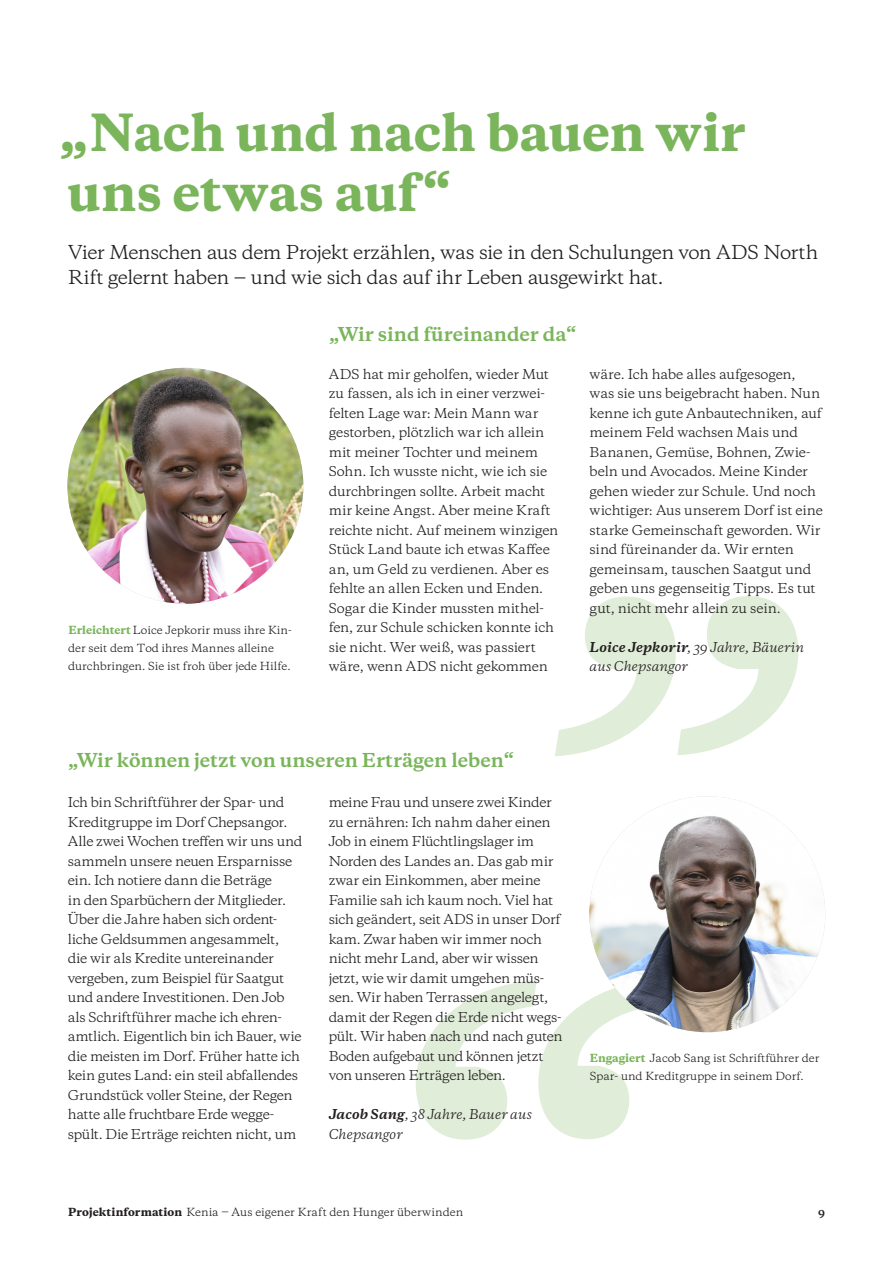
<style>
.page{position:relative;width:893px;height:1263px;background:#fff}
.page>*{position:absolute;margin:0;border:0;box-sizing:border-box;transform-origin:0 0}
.Projektinfo_Überschrift__32pt_ZAB_43pt{font:800 48px/60px "Galaxie Copernicus";letter-spacing:-.005em;color:#7ab55b}
.Projektinfo_Einleitungstext_12pt_ZAB_17p{font:18px/25.5px "Galaxie Copernicus";letter-spacing:-.03em;color:#231f20}
.Projektinfo_Fließtext_8_5pt_ZAB_13_pt{font:700 18px "Galaxie Copernicus";color:#7ab55b}
.Projektinfo_Fließtext_8_5pt_ZAB_13_pt-2{font:12.75px/19.5px "Galaxie Copernicus";letter-spacing:-.02em;color:#231f20}
.Projektinfo_Fließtext_8_5pt_ZAB_13_pt-3{font:italic 12.75px/19.5px "Galaxie Copernicus";color:#231f20}
.t1{font:10.5px/18px "Galaxie Copernicus";color:#231f20}
.t2{font:700 10.5px "Galaxie Copernicus";color:#231f20}
.s1{font-weight:800;color:#7ab55b}
.s2{font-weight:700}
.s3{font-weight:800}
</style>
<div class="page">
<svg style="left:416px;top:980px;width:242px;height:160px"></svg>
<svg style="left:555px;top:596px;width:243px;height:160px"></svg>
<img style="left:589px;top:796px;width:236px;height:236px;border-radius:118px">
<img style="left:67px;top:368px;width:236px;height:236px;border-radius:118px">
<p class="Projektinfo_Überschrift__32pt_ZAB_43pt" style="left:58px;top:104px;width:688px">„Nach und nach bauen wir uns etwas auf“</p>
<p class="Projektinfo_Einleitungstext_12pt_ZAB_17p" style="left:68px;top:239px;width:752px">Vier Menschen aus dem Projekt erzählen, was sie in den Schulungen von ADS North<br>Rift gelernt haben ‒ und wie sich das auf ihr Leben ausgewirkt hat.</p>
<p class="t1" style="left:68px;top:621px;width:225px"><span class="s1">Erleichtert</span> Loice Jepkorir muss ihre Kin&shy;der seit dem Tod ihres Mannes alleine durchbringen. Sie ist froh über jede Hilfe.</p>
<p class="Projektinfo_Fließtext_8_5pt_ZAB_13_pt" style="left:329px;top:322px;width:249px">„Wir sind füreinander da“</p>
<p class="Projektinfo_Fließtext_8_5pt_ZAB_13_pt-2" style="left:329px;top:364px;width:231px">ADS hat mir geholfen, wieder Mut zu fassen, als ich in einer verzwei&shy;felten Lage war: Mein Mann war gestorben, plötzlich war ich allein mit meiner Tochter und meinem Sohn. Ich wusste nicht, wie ich sie durchbringen sollte. Arbeit macht mir keine Angst. Aber meine Kraft reichte nicht. Auf meinem winzigen Stück Land baute ich etwas Kaffee an, um Geld zu verdienen. Aber es fehlte an allen Ecken und Enden.<br>Sogar die Kinder mussten mithel&shy;fen, zur Schule schicken konnte ich sie nicht. Wer weiß, was passiert wäre, wenn ADS nicht gekommen</p>
<p class="Projektinfo_Fließtext_8_5pt_ZAB_13_pt-2" style="left:590px;top:364px;width:235px">wäre. Ich habe alles aufgesogen, was sie uns beigebracht haben. Nun kenne ich gute Anbautechniken, auf meinem Feld wachsen Mais und Bananen, Gemüse, Bohnen, Zwie&shy;beln und Avocados. Meine Kinder gehen wieder zur Schule. Und noch wichtiger: Aus unserem Dorf ist eine starke Gemeinschaft geworden. Wir sind füreinander da. Wir ernten gemeinsam, tauschen Saatgut und geben uns gegenseitig Tipps. Es tut gut, nicht mehr allein zu sein.</p>
<p class="Projektinfo_Fließtext_8_5pt_ZAB_13_pt-3" style="left:590px;top:637px;width:216px"><span class="s2">Loice Jepkorir</span>, 39 Jahre, Bäuerin aus Chepsangor</p>
<p class="Projektinfo_Fließtext_8_5pt_ZAB_13_pt" style="left:68px;top:748px;width:448px">„Wir können jetzt von unseren Erträgen leben“</p>
<p class="Projektinfo_Fließtext_8_5pt_ZAB_13_pt-2" style="left:68px;top:793px;width:236px">Ich bin Schriftführer der Spar- und Kreditgruppe im Dorf Chepsangor.<br>Alle zwei Wochen treffen wir uns und sammeln unsere neuen Ersparnisse ein. Ich notiere dann die Beträge<br>in den Sparbüchern der Mitglieder.<br>Über die Jahre haben sich ordent&shy;liche Geldsummen angesammelt,<br>die wir als Kredite untereinander vergeben, zum Beispiel für Saatgut und andere Investitionen. Den Job als Schriftführer mache ich ehren&shy;amtlich. Eigentlich bin ich Bauer, wie die meisten im Dorf. Früher hatte ich kein gutes Land: ein steil abfallendes Grundstück voller Steine, der Regen hatte alle fruchtbare Erde wegge&shy;spült. Die Erträge reichten nicht, um</p>
<p class="Projektinfo_Fließtext_8_5pt_ZAB_13_pt-2" style="left:329px;top:793px;width:235px">meine Frau und unsere zwei Kinder zu ernähren: Ich nahm daher einen<br>Job in einem Flüchtlingslager im<br>Norden des Landes an. Das gab mir zwar ein Einkommen, aber meine<br>Familie sah ich kaum noch. Viel hat sich geändert, seit ADS in unser Dorf kam. Zwar haben wir immer noch nicht mehr Land, aber wir wissen jetzt, wie wir damit umgehen müs&shy;sen. Wir haben Terrassen angelegt, damit der Regen die Erde nicht wegs&shy;pült. Wir haben nach und nach guten<br>Boden aufgebaut und können jetzt von unseren Erträgen leben.</p>
<p class="Projektinfo_Fließtext_8_5pt_ZAB_13_pt-3" style="left:329px;top:1105px;width:205px"><span class="s2">Jacob Sang</span>, 38 Jahre, Bauer aus<br>Chepsangor</p>
<p class="t1" style="left:590px;top:1049px;width:231px"><span class="s1">Engagiert</span> Jacob Sang ist Schriftführer der<br>Spar- und Kreditgruppe in seinem Dorf.</p>
<p class="t1" style="left:68px;top:1203px;width:397px"><span class="s3">Projektinformation</span> Kenia ‒ Aus eigener Kraft den Hunger überwinden</p>
<p class="t2" style="left:818px;top:1205px;width:8px">9</p>
</div>
